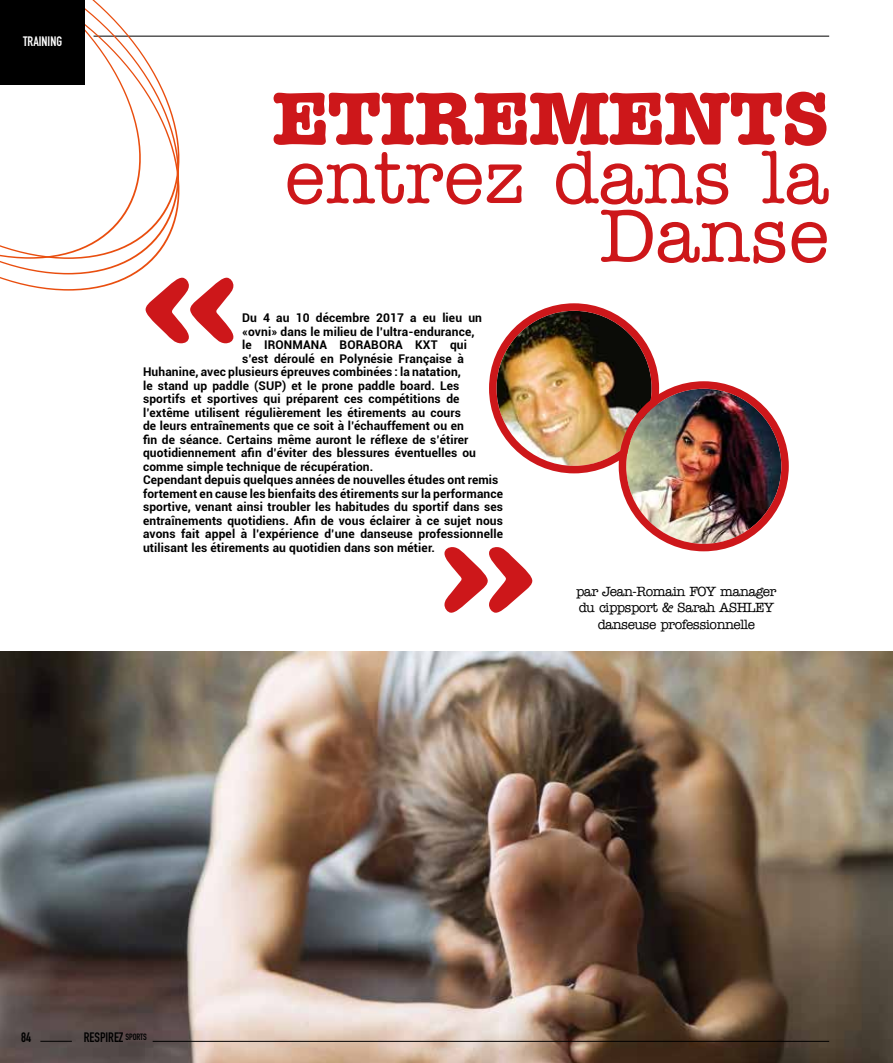
<style>
.page{position:relative;width:893px;height:1063px;background:#fff}
.page>*{position:absolute;margin:0;border:0;box-sizing:border-box;transform-origin:0 0}
.t1{font:700 183.3px "American Typewriter";color:#cd171a}
.t2{font:500 75px/58.5px "American Typewriter";color:#cd171a;text-align:right}
.t3{font:700 75px "American Typewriter";color:#cd171a}
.t4{font:500 13.5px/16.5px "American Typewriter";letter-spacing:-.04em;color:#000;text-align:center}
.t5{font:13.5px "DIN Engschrift";color:#000}
.t6{font:13.5px "DIN Engschrift";color:#fff}
.t7{font:700 12px "Roboto";letter-spacing:.01em;color:#000}
.s1{font-size:9px}
</style>
<div class="page">
<img style="left:496px;top:311px;width:156px;height:155px;border-radius:78px">
<div style="left:489px;top:303px;width:170px;height:170px;border:8px solid #cd171a;border-radius:50%"></div>
<img style="left:626px;top:389px;width:155px;height:155px;border-radius:78px">
<div style="left:619px;top:381px;width:170px;height:170px;border:8px solid #cd171a;border-radius:50%"></div>
<img style="left:0;top:652px;width:893px;height:411px">
<hr style="left:94px;top:36px;width:735px;height:1px;background:#000">
<hr style="left:153px;top:1041px;width:676px;height:1px;background:#000">
<hr style="left:40px;top:1041px;width:32px;height:1px;background:#000">
<svg style="left:0;top:275px;width:133px;height:16px"></svg>
<svg style="left:0;top:35px;width:233px;height:240px"></svg>
<svg style="left:0;top:0;width:194px;height:259px"></svg>
<div style="left:0;top:0;width:85px;height:85px;background:#000"></div>
<p class="t6" style="left:23px;top:34px;width:40px">TRAINING</p>
<h2 class="t3" style="left:273px;top:75px;width:558px">ETIREMENTS</h2>
<h2 class="t2" style="left:285px;top:149px;width:546px">entrez dans la<br>Danse</h2>
<h1 class="t1" style="left:143px;top:190px;width:100px">«</h1>
<p class="t7" style="left:242px;top:309px;width:241px">Du 4 au 10 décembre 2017 a eu lieu un</p>
<p class="t7" style="left:242px;top:323px;width:234px">«ovni» dans le milieu de l’ultra-endurance,</p>
<p class="t7" style="left:242px;top:336px;width:226px">le IRONMANA BORABORA KXT qui</p>
<p class="t7" style="left:242px;top:350px;width:223px">s’est déroulé en Polynésie Française à</p>
<p class="t7" style="left:143px;top:363px;width:319px">Huhanine, avec plusieurs épreuves combinées : la natation,</p>
<p class="t7" style="left:143px;top:377px;width:318px">le stand up paddle (SUP) et le prone paddle board. Les</p>
<p class="t7" style="left:143px;top:390px;width:318px">sportifs et sportives qui préparent ces compétitions de</p>
<p class="t7" style="left:143px;top:404px;width:319px">l’extême utilisent régulièrement les étirements au cours</p>
<p class="t7" style="left:143px;top:417px;width:322px">de leurs entraînements que ce soit à l’échauffement ou en</p>
<p class="t7" style="left:143px;top:431px;width:327px">fin de séance. Certains même auront le réflexe de s’étirer</p>
<p class="t7" style="left:143px;top:444px;width:334px">quotidiennement afin d’éviter des blessures éventuelles ou</p>
<p class="t7" style="left:143px;top:458px;width:232px">comme simple technique de récupération.</p>
<p class="t7" style="left:143px;top:471px;width:357px">Cependant depuis quelques années de nouvelles études ont remis</p>
<p class="t7" style="left:143px;top:485px;width:361px">fortement en cause les bienfaits des étirements sur la performance</p>
<p class="t7" style="left:143px;top:498px;width:361px">sportive, venant ainsi troubler les habitudes du sportif dans ses</p>
<p class="t7" style="left:143px;top:512px;width:361px">entraînements quotidiens. Afin de vous éclairer à ce sujet nous</p>
<p class="t7" style="left:143px;top:525px;width:361px">avons fait appel à l’expérience d’une danseuse professionnelle</p>
<p class="t7" style="left:143px;top:539px;width:293px">utilisant les étirements au quotidien dans son métier.</p>
<h1 class="t1" style="left:535px;top:701px;width:100px;rotate:-180deg">«</h1>
<p class="t4" style="left:576px;top:583px;width:202px">par Jean-Romain FOY manager du cippsport &amp; Sarah ASHLEY danseuse professionnelle</p>
<p class="t5" style="left:21px;top:1029px;width:12px">84</p>
<p class="t5" style="left:84px;top:1029px;width:65px">RESPIREZ <span class="s1">SPORTS</span></p>
</div>
